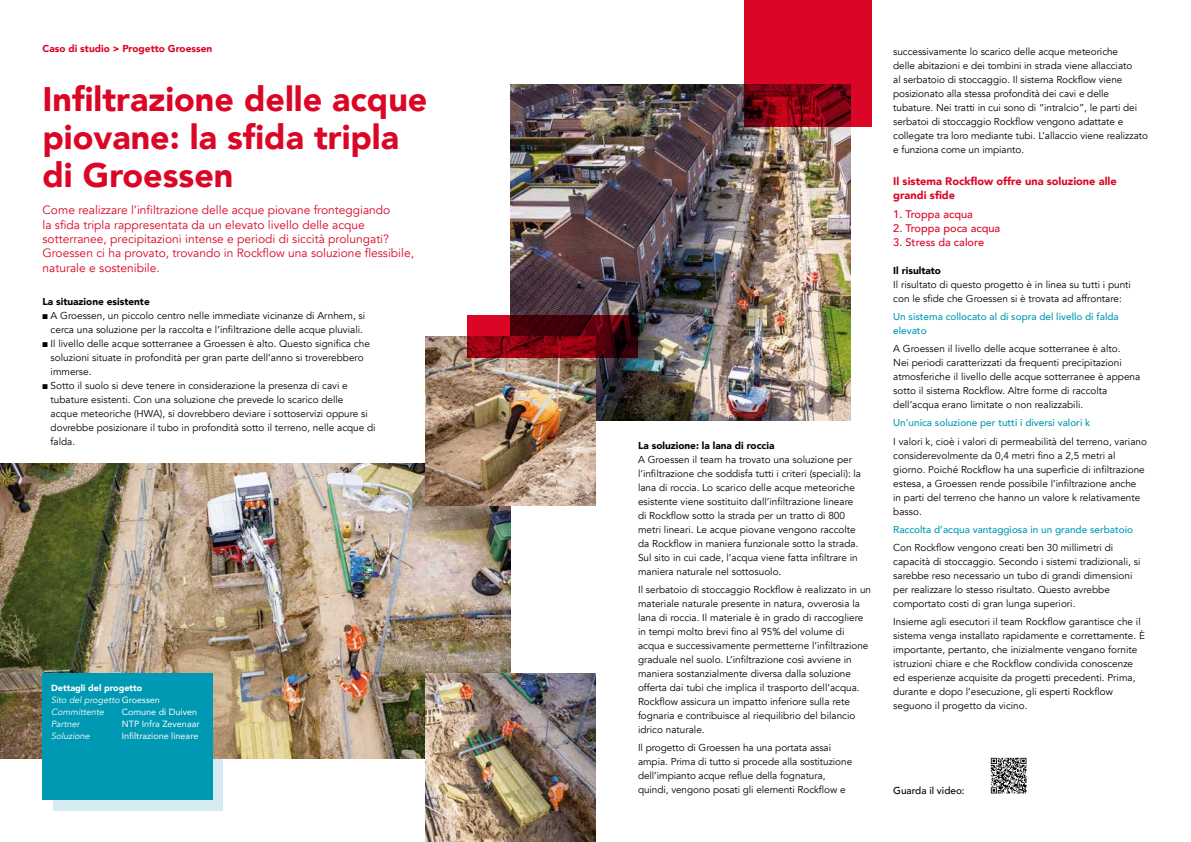
<style>
.page{position:relative;width:1191px;height:842px;background:#fff}
.page>*{position:absolute;margin:0;border:0;box-sizing:border-box;transform-origin:0 0}
.t1{font:900 34px/38px "Avenir";color:#db0626}
.t2{font:12px/14.4px "Avenir";color:#db0626}
.t3{font:900 11px/14px "Avenir";color:#db0626}
.t4{font:500 11px "Avenir";color:#db0626}
.t5{font:10px/14px "Avenir";color:#000}
.t6{font:500 10px/14px "Avenir";color:#0099b3}
.t7{font:900 10px "Avenir";color:#000}
.t8{font:900 10px "Avenir";color:#db0626}
.t9{font:500 10px "Avenir";color:#000}
.t10{font:italic 9px/12px "Avenir";color:#fff}
.t11{font:9px "Avenir";color:#fff}
.s1{font-weight:900;font-style:normal}
.s2{font-style:normal}
</style>
<div class="page">
<img style="left:510px;top:84px;width:340px;height:337px">
<div style="left:53px;top:684px;width:170px;height:126px;background:#d5ebf1"></div>
<img style="left:0;top:463px;width:510px;height:295px">
<img style="left:425px;top:337px;width:170px;height:168px">
<svg style="left:744px;top:0;width:128px;height:127px;background:#bf0520"></svg>
<svg style="left:468px;top:316px;width:170px;height:42px;background:#700210"></svg>
<div style="left:43px;top:674px;width:170px;height:126px;background:#0099b3"></div>
<img style="left:425px;top:674px;width:170px;height:168px">
<div style="left:987px;top:754px;width:43px;height:43px;background:linear-gradient(to right,#fff,#fff)"></div>
<svg style="left:990px;top:758px;width:36px;height:35px"></svg>
<p class="t8" style="left:43px;top:40px;width:171px">Caso di studio &gt; Progetto Groessen</p>
<h1 class="t1" style="left:43px;top:79px;width:386px">Infiltrazione delle acque piovane: la sfida tripla di Groessen</h1>
<p class="t2" style="left:43px;top:203px;width:373px">Come realizzare l’infiltrazione delle acque piovane fronteggiando<br>la sfida tripla rappresentata da un elevato livello delle acque sotterranee, precipitazioni intense e periodi di siccità prolungati?<br>Groessen ci ha provato, trovando in Rockflow una soluzione flessibile, naturale e sostenibile.</p>
<p class="t7" style="left:43px;top:293px;width:109px">La situazione esistente</p>
<p class="t5" style="left:43px;top:308px;width:324px;text-align:center">■ A Groessen, un piccolo centro nelle immediate vicinanze di Arnhem, si cerca una soluzione per la raccolta e l’infiltrazione delle acque pluviali.</p>
<p class="t5" style="left:51px;top:336px;width:321px;text-indent:-8px">■ Il livello delle acque sotterranee a Groessen è alto. Questo significa che soluzioni situate in profondità per gran parte dell’anno si troverebbero immerse.</p>
<p class="t5" style="left:51px;top:378px;width:326px;text-indent:-8px">■ Sotto il suolo si deve tenere in considerazione la presenza di cavi e tubature esistenti. Con una soluzione che prevede lo scarico delle<br>acque meteoriche (HWA), si dovrebbero deviare i sottoservizi oppure si dovrebbe posizionare il tubo in profondità sotto il terreno, nelle acque di falda.</p>
<p class="t10" style="left:51px;top:682px;width:110px"><span class="s1">Dettagli del progetto<br></span>Sito del progetto <span class="s2">Groessen<br></span>Committente</p>
<p class="t11" style="left:122px;top:705px;width:77px">Comune di Duiven</p>
<p class="t10" style="left:51px;top:718px;width:30px">Partner</p>
<p class="t11" style="left:122px;top:717px;width:79px">NTP Infra Zevenaar</p>
<p class="t10" style="left:51px;top:730px;width:40px">Soluzione</p>
<p class="t11" style="left:122px;top:729px;width:78px">Infiltrazione lineare</p>
<p class="t7" style="left:638px;top:437px;width:138px">La soluzione: la lana di roccia</p>
<p class="t5" style="left:638px;top:453px;width:225px">A Groessen il team ha trovato una soluzione per l’infiltrazione che soddisfa tutti i criteri (speciali): la lana di roccia. Lo scarico delle acque meteoriche esistente viene sostituito dall’infiltrazione lineare di Rockflow sotto la strada per un tratto di 800 metri lineari. Le acque piovane vengono raccolte da Rockflow in maniera funzionale sotto la strada.<br>Sul sito in cui cade, l’acqua viene fatta infiltrare in maniera naturale nel sottosuolo.</p>
<p class="t5" style="left:638px;top:583px;width:235px">Il serbatoio di stoccaggio Rockflow è realizzato in un materiale naturale presente in natura, ovverosia la lana di roccia. Il materiale è in grado di raccogliere in tempi molto brevi fino al 95% del volume di acqua e successivamente permetterne l’infiltrazione graduale nel suolo. L’infiltrazione così avviene in maniera sostanzialmente diversa dalla soluzione offerta dai tubi che implica il trasporto dell’acqua.<br>Rockflow assicura un impatto inferiore sulla rete fognaria e contribuisce al riequilibrio del bilancio idrico naturale.</p>
<p class="t5" style="left:638px;top:741px;width:216px">Il progetto di Groessen ha una portata assai ampia. Prima di tutto si procede alla sostituzione dell’impianto acque reflue della fognatura, quindi, vengono posati gli elementi Rockflow e</p>
<p class="t5" style="left:893px;top:45px;width:256px">successivamente lo scarico delle acque meteoriche<br>delle abitazioni e dei tombini in strada viene allacciato<br>al serbatoio di stoccaggio. Il sistema Rockflow viene posizionato alla stessa profondità dei cavi e delle tubature. Nei tratti in cui sono di “intralcio”, le parti dei serbatoi di stoccaggio Rockflow vengono adattate e collegate tra loro mediante tubi. L’allaccio viene realizzato e funziona come un impianto.</p>
<p class="t3" style="left:893px;top:174px;width:225px">Il sistema Rockflow offre una soluzione alle grandi sfide</p>
<p class="t4" style="left:893px;top:204px;width:81px">1. Troppa acqua</p>
<p class="t4" style="left:893px;top:218px;width:109px">2. Troppa poca acqua</p>
<p class="t4" style="left:893px;top:232px;width:92px">3. Stress da calore</p>
<p class="t7" style="left:893px;top:261px;width:49px">Il risultato</p>
<p class="t5" style="left:893px;top:277px;width:239px">Il risultato di questo progetto è in linea su tutti i punti con le sfide che Groessen si è trovata ad affrontare:</p>
<p class="t6" style="left:893px;top:309px;width:227px">Un sistema collocato al di sopra del livello di falda elevato</p>
<p class="t5" style="left:893px;top:342px;width:249px">A Groessen il livello delle acque sotterranee è alto.<br>Nei periodi caratterizzati da frequenti precipitazioni atmosferiche il livello delle acque sotterranee è appena sotto il sistema Rockflow. Altre forme di raccolta dell’acqua erano limitate o non realizzabili.</p>
<p class="t6" style="left:893px;top:415px;width:199px">Un’unica soluzione per tutti i diversi valori k</p>
<p class="t5" style="left:893px;top:434px;width:255px">I valori k, cioè i valori di permeabilità del terreno, variano considerevolmente da 0,4 metri fino a 2,5 metri al giorno. Poiché Rockflow ha una superficie di infiltrazione estesa, a Groessen rende possibile l’infiltrazione anche<br>in parti del terreno che hanno un valore k relativamente basso.</p>
<p class="t6" style="left:893px;top:522px;width:241px">Raccolta d’acqua vantaggiosa in un grande serbatoio</p>
<p class="t5" style="left:893px;top:541px;width:249px">Con Rockflow vengono creati ben 30 millimetri di capacità di stoccaggio. Secondo i sistemi tradizionali, si sarebbe reso necessario un tubo di grandi dimensioni per realizzare lo stesso risultato. Questo avrebbe comportato costi di gran lunga superiori.</p>
<p class="t5" style="left:893px;top:615px;width:253px">Insieme agli esecutori il team Rockflow garantisce che il sistema venga installato rapidamente e correttamente. È importante, pertanto, che inizialmente vengano fornite istruzioni chiare e che Rockflow condivida conoscenze ed esperienze acquisite da progetti precedenti. Prima, durante e dopo l’esecuzione, gli esperti Rockflow seguono il progetto da vicino.</p>
<p class="t9" style="left:893px;top:781px;width:73px">Guarda il video:</p>
</div>
